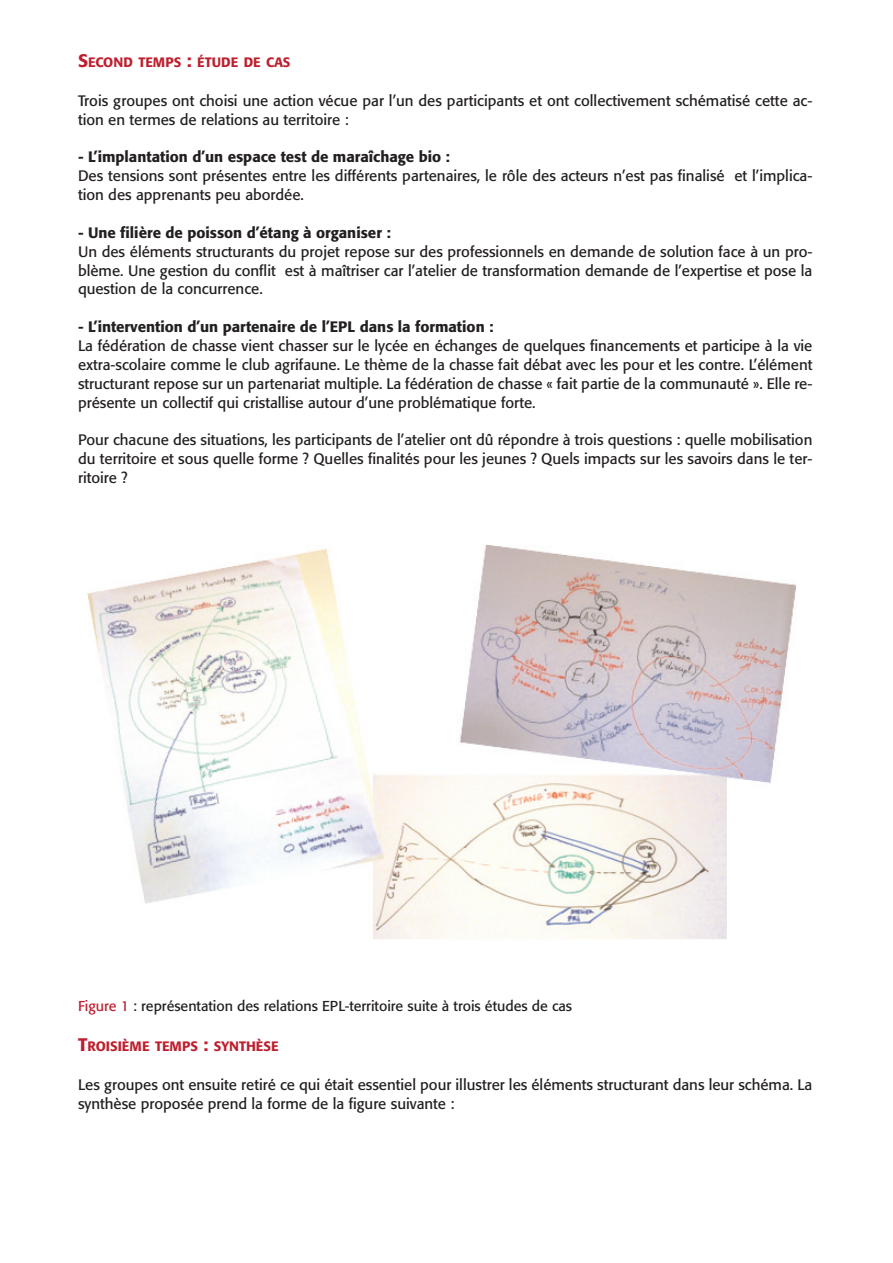
<style>
.page{position:relative;width:893px;height:1263px;background:#fff}
.page>*{position:absolute;margin:0;border:0;box-sizing:border-box;transform-origin:0 0}
.t1{font:15px/18.9px "Formata";color:#231f20}
.t2{font:500 15px "Formata";color:#231f20}
.t3{font:14.25px "Formata";color:#231f20}
.t4{font:500 13.5px "Formata";color:#be1f2e}
.s1{font-size:18px}
.s2{color:#be1f2e}
</style>
<div class="page">
<img style="left:87px;top:545px;width:709px;height:394px">
<p class="t4" style="left:78px;top:56px;width:214px"><span class="s1">S</span>ECOND TEMPS <span class="s1">:</span> ÉTUDE DE CAS</p>
<p class="t1" style="left:78px;top:92px;width:736px">Trois groupes ont choisi une action vécue par l’un des participants et ont collectivement schématisé cette ac&shy;tion en termes de relations au territoire :</p>
<p class="t2" style="left:78px;top:151px;width:373px">- L’implantation d’un espace test de maraîchage bio :</p>
<p class="t1" style="left:78px;top:168px;width:736px">Des tensions sont présentes entre les différents partenaires, le rôle des acteurs n’est pas finalisé et l’implica&shy;tion des apprenants peu abordée.</p>
<p class="t2" style="left:78px;top:226px;width:314px">- Une filière de poisson d’étang à organiser :</p>
<p class="t1" style="left:78px;top:243px;width:736px;text-align:justify">Un des éléments structurants du projet repose sur des professionnels en demande de solution face à un pro&shy;blème. Une gestion du conflit est à maîtriser car l’atelier de transformation demande de l’expertise et pose la question de la concurrence.</p>
<p class="t2" style="left:78px;top:320px;width:417px">- L’intervention d’un partenaire de l’EPL dans la formation :</p>
<p class="t1" style="left:78px;top:337px;width:736px;text-align:justify">La fédération de chasse vient chasser sur le lycée en échanges de quelques financements et participe à la vie extra-scolaire comme le club agrifaune. Le thème de la chasse fait débat avec les pour et les contre. L’élément structurant repose sur un partenariat multiple. La fédération de chasse « fait partie de la communauté ». Elle re&shy;présente un collectif qui cristallise autour d’une problématique forte.</p>
<p class="t1" style="left:78px;top:432px;width:736px;text-align:justify">Pour chacune des situations, les participants de l’atelier ont dû répondre à trois questions : quelle mobilisation du territoire et sous quelle forme ? Quelles finalités pour les jeunes ? Quels impacts sur les savoirs dans le ter&shy;ritoire ?</p>
<p class="t3" style="left:78px;top:999px;width:496px"><span class="s2">Figure 1</span> : représentation des relations EPL-territoire suite à trois études de cas</p>
<p class="t4" style="left:78px;top:1040px;width:202px"><span class="s1">T</span>ROISIÈME TEMPS <span class="s1">:</span> SYNTHÈSE</p>
<p class="t1" style="left:78px;top:1076px;width:736px">Les groupes ont ensuite retiré ce qui était essentiel pour illustrer les éléments structurant dans leur schéma. La synthèse proposée prend la forme de la figure suivante :</p>
</div>
